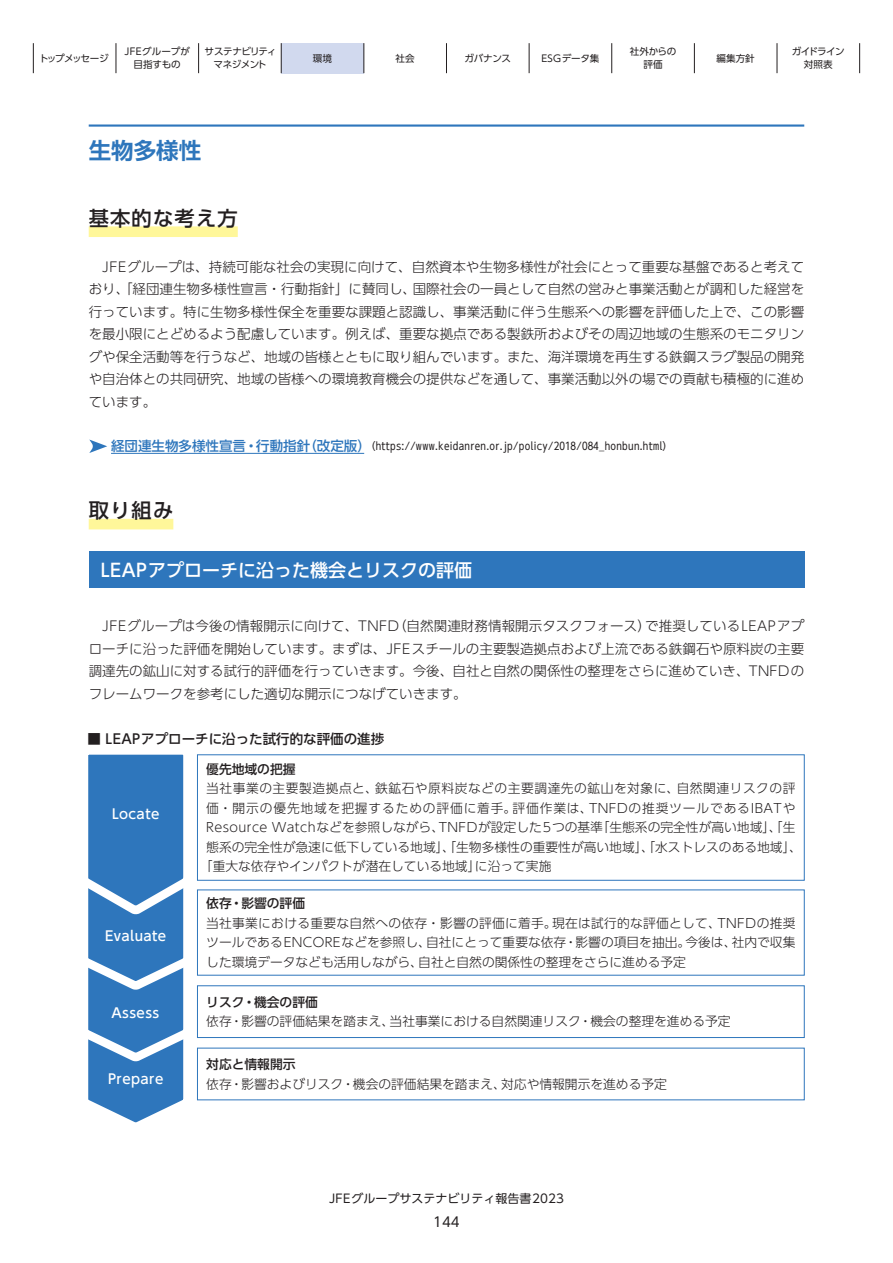
<style>
.page{position:relative;width:893px;height:1263px;background:#fff}
.page>*{position:absolute;margin:0;border:0;box-sizing:border-box;transform-origin:0 0}
.t1{font:700 22.5px "UD Shin Go Pro De";color:#2e76bc}
.t2{font:500 20.25px "UD Shin Go Pro";letter-spacing:.06em;color:#231f20}
.t3{font:500 18px "UD Shin Go Pro";color:#fff}
.t4{font:300 13.5px/22.5px "UD Shin Go Pro";color:#231f20;text-align:justify}
.t5{font:500 13.5px "UD Shin Go Pro";letter-spacing:.03em;color:#fff}
.t6{font:500 13.5px "UD Shin Go Pro";color:#231f20}
.t7{font:13.5px "UD Shin Go Pro";color:#231f20}
.t8{font:300 12.75px/19.5px "UD Shin Go Pro";color:#231f20;text-align:justify}
.t9{font:300 12.75px "UD Shin Go Pro";letter-spacing:.065em;color:#231f20}
.t10{font:300 12.75px "UD Shin Go Pro";letter-spacing:.04em;color:#231f20}
.t11{font:500 12.75px "UD Shin Go Pro";color:#231f20}
.t12{font:12px "UD Shin Go Pro";color:#231f20}
.t13{font:10.5px "UD Shin Go C Osiz Pr 6";letter-spacing:.03em;color:#231f20}
.t14{font:9.6px/12.8px "UD Shin Go Pro";letter-spacing:-.06em;color:#231f20;text-align:center}
.t15{font:9.6px/12.8px "UD Shin Go Pro";letter-spacing:-.025em;color:#231f20;text-align:center}
.t16{font:9.6px/12.8px "UD Shin Go Pro";color:#231f20;text-align:center}
.t17{font:9.6px "UD Shin Go Pro";letter-spacing:-.115em;color:#231f20}
.t18{font:9.6px "UD Shin Go Pro";letter-spacing:.015em;color:#231f20}
.s1{font-family:"UD Shin Go Pro";font-weight:500;font-size:13.5px;color:#2e76bc}
.s2{font-family:"UD Shin Go Pro"}
</style>
<div class="page">
<div style="left:281px;top:43px;width:83px;height:30px;background:#d1d9ee"></div>
<hr style="left:33px;top:43px;width:1px;height:30px;background:#231f20">
<hr style="left:116px;top:43px;width:1px;height:30px;background:#231f20">
<hr style="left:198px;top:43px;width:1px;height:30px;background:#231f20">
<hr style="left:281px;top:43px;width:1px;height:30px;background:#231f20">
<hr style="left:364px;top:43px;width:1px;height:30px;background:#231f20">
<hr style="left:446px;top:43px;width:1px;height:30px;background:#231f20">
<hr style="left:529px;top:43px;width:1px;height:30px;background:#231f20">
<hr style="left:611px;top:43px;width:1px;height:30px;background:#231f20">
<hr style="left:694px;top:43px;width:1px;height:30px;background:#231f20">
<hr style="left:777px;top:43px;width:1px;height:30px;background:#231f20">
<hr style="left:859px;top:43px;width:1px;height:30px;background:#231f20">
<hr style="left:89px;top:124px;width:715px;height:3px;background:#2e76bc">
<div style="left:89px;top:552px;width:715px;height:36px;background:#2e76bc"></div>
<div style="left:89px;top:226px;width:149px;height:11px;background:#fff79a"></div>
<hr style="left:111px;top:453px;width:253px;height:1px;background:#2e76bc">
<svg style="left:89px;top:439px;width:18px;height:14px"></svg>
<div style="left:89px;top:519px;width:84px;height:10px;background:#fff79a"></div>
<div style="left:197px;top:985px;width:608px;height:53px;border:1px solid #2e76bc"></div>
<svg style="left:88px;top:754px;width:96px;height:369px;background:#4887c4"></svg>
<p class="t17" style="left:39px;top:50px;width:71px">トップメッセージ</p>
<p class="t16" style="left:125px;top:45px;width:67px">JFEグループが目指すもの</p>
<p class="t14" style="left:205px;top:45px;width:73px">サステナビリティマネジメント</p>
<p class="t15" style="left:313px;top:51px;width:21px">環境</p>
<p class="t15" style="left:396px;top:51px;width:21px">社会</p>
<p class="t15" style="left:464px;top:51px;width:48px">ガバナンス</p>
<p class="t18" style="left:541px;top:50px;width:60px">ESGデータ集</p>
<p class="t15" style="left:630px;top:45px;width:48px">社外からの評価</p>
<p class="t15" style="left:716px;top:51px;width:40px">編集方針</p>
<p class="t14" style="left:792px;top:45px;width:55px">ガイドライン対照表</p>
<h1 class="t1" style="left:89px;top:132px;width:114px">生物多様性</h1>
<h2 class="t2" style="left:89px;top:202px;width:151px">基本的な考え方</h2>
<p class="t4" style="left:89px;top:255px;width:717px;text-indent:14px">JFEグループは、持続可能な社会の実現に向けて、自然資本や生物多様性が社会にとって重要な基盤であると考えており、「経団連生物多様性宣言・行動指針」に賛同し、国際社会の一員として自然の営みと事業活動とが調和した経営を行っています。特に生物多様性保全を重要な課題と認識し、事業活動に伴う生態系への影響を評価した上で、この影響を最小限にとどめるよう配慮しています。例えば、重要な拠点である製鉄所およびその周辺地域の生態系のモニタリングや保全活動等を行うなど、地域の皆様とともに取り組んでいます。また、海洋環境を再生する鉄鋼スラグ製品の開発や自治体との共同研究、地域の皆様への環境教育機会の提供などを通して、事業活動以外の場での貢献も積極的に進めています。</p>
<p class="t13" style="left:111px;top:438px;width:564px"><span class="s1">経団連生物多様性宣言・行動指針（改定版）</span><span class="s2">（</span>https://www.keidanren.or.jp/policy/2018/084_honbun.html<span class="s2">）</span></p>
<h2 class="t2" style="left:89px;top:494px;width:86px">取り組み</h2>
<h3 class="t3" style="left:101px;top:555px;width:373px">LEAPアプローチに沿った機会とリスクの評価</h3>
<p class="t4" style="left:89px;top:615px;width:717px;text-indent:14px">JFEグループは今後の情報開示に向けて、TNFD（自然関連財務情報開示タスクフォース）で推奨しているLEAPアプローチに沿った評価を開始しています。まずは、JFEスチールの主要製造拠点および上流である鉄鋼石や原料炭の主要調達先の鉱山に対する試行的評価を行っていきます。今後、自社と自然の関係性の整理をさらに進めていき、TNFDのフレームワークを参考にした適切な開示につなげていきます。</p>
<p class="t6" style="left:88px;top:728px;width:298px">■ LEAPアプローチに沿った試行的な評価の進捗</p>
<p class="t11" style="left:206px;top:758px;width:91px">優先地域の把握</p>
<p class="t10" style="left:206px;top:778px;width:591px">当社事業の主要製造拠点と、鉄鉱石や原料炭などの主要調達先の鉱山を対象に、自然関連リスクの評</p>
<p class="t9" style="left:206px;top:797px;width:591px">価・開示の優先地域を把握するための評価に着手。評価作業は、TNFDの推奨ツールであるIBATや</p>
<p class="t8" style="left:206px;top:817px;width:591px">Resource Watchなどを参照しながら、TNFDが設定した5つの基準「生態系の完全性が高い地域」、「生</p>
<p class="t8" style="left:206px;top:836px;width:597px">態系の完全性が急速に低下している地域」、「生物多様性の重要性が高い地域」、「水ストレスのある地域」、</p>
<p class="t8" style="left:200px;top:856px;width:353px">「重大な依存やインパクトが潜在している地域」に沿って実施</p>
<p class="t11" style="left:206px;top:893px;width:100px">依存・影響の評価</p>
<p class="t8" style="left:206px;top:912px;width:591px">当社事業における重要な自然への依存・影響の評価に着手。現在は試行的な評価として、TNFDの推奨ツールであるENCOREなどを参照し、自社にとって重要な依存・影響の項目を抽出。今後は、社内で収集した環境データなども活用しながら、自社と自然の関係性の整理をさらに進める予定</p>
<p class="t11" style="left:206px;top:991px;width:113px">リスク・機会の評価</p>
<p class="t8" style="left:206px;top:1011px;width:526px">依存・影響の評価結果を踏まえ、当社事業における自然関連リスク・機会の整理を進める予定</p>
<p class="t11" style="left:206px;top:1054px;width:91px">対応と情報開示</p>
<p class="t8" style="left:206px;top:1073px;width:462px">依存・影響およびリスク・機会の評価結果を踏まえ、対応や情報開示を進める予定</p>
<p class="t5" style="left:112px;top:803px;width:49px">Locate</p>
<p class="t5" style="left:105px;top:924px;width:63px">Evaluate</p>
<p class="t5" style="left:111px;top:1001px;width:49px">Assess</p>
<p class="t5" style="left:108px;top:1068px;width:57px">Prepare</p>
<p class="t12" style="left:329px;top:1188px;width:236px">JFEグループサステナビリティ報告書2023</p>
<p class="t7" style="left:433px;top:1211px;width:28px">144</p>
</div>
